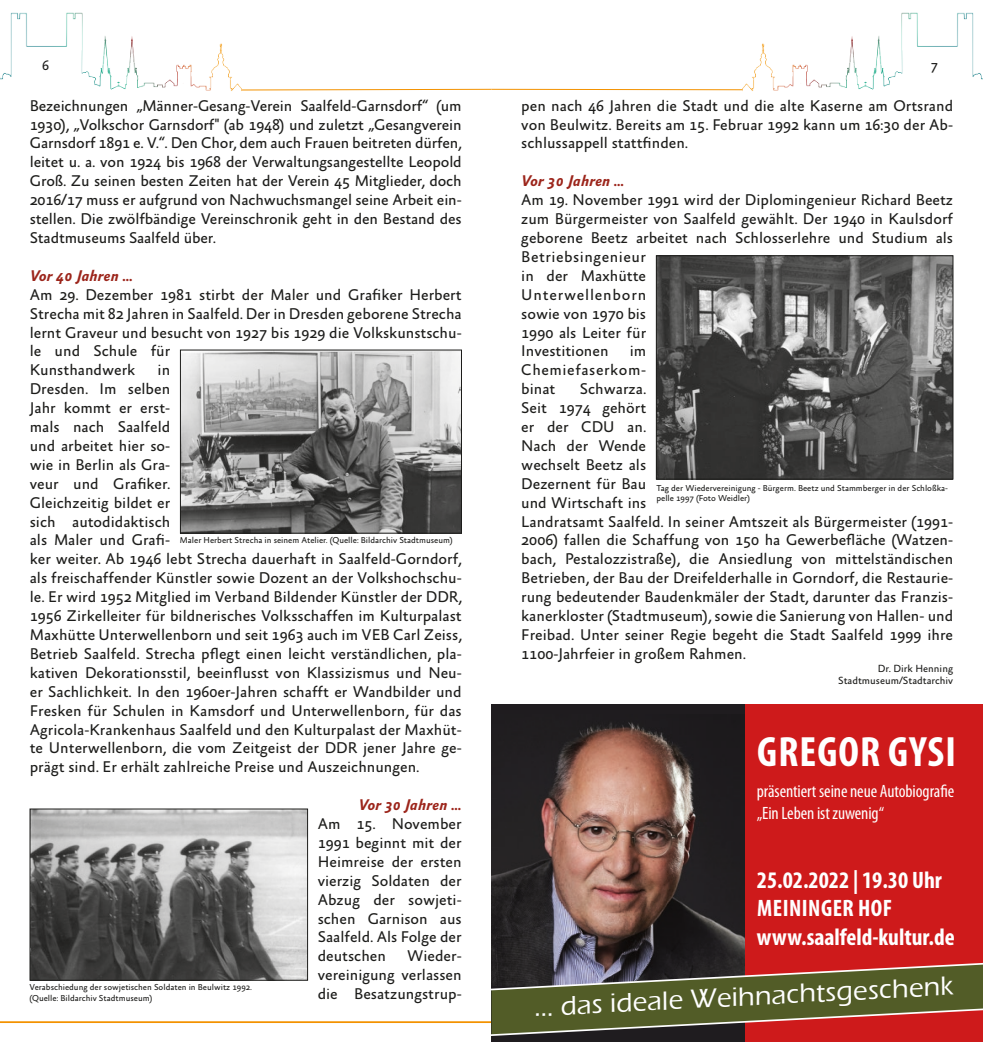
<style>
.page{position:relative;width:983px;height:1042px;background:#fff}
.page>*{position:absolute;margin:0;border:0;box-sizing:border-box;transform-origin:0 0}
.t1{font:700 condensed 42.52px "Myriad Pro";letter-spacing:.025em;color:#fff}
.t2{font:500 27.3px "Eras ITC";color:#fff}
.t3{font:700 condensed 23.8px/28.5px "Myriad Pro";color:#fff}
.t4{font:condensed 17.85px/21.5px "Myriad Pro";letter-spacing:-.005em;color:#fff}
.t5{font:15.75px/18.9px "Absara Sans OT";color:#1d1d1b;text-align:justify}
.t6{font:italic 700 15.75px "Absara Sans OT";color:#9c251b}
.t7{font:14px "Absara Sans OT";color:#1d1d1b}
.t8{font:10.5px "Absara Sans OT";color:#1d1d1b}
.t9{font:8.75px/10.5px "Absara Sans OT";color:#1d1d1b}
</style>
<div class="page">
<img style="left:742px;top:12px;width:240px;height:79px">
<hr style="left:491px;top:89px;width:251px;height:1px;background:#f39200">
<hr style="left:0;top:1021px;width:491px;height:2px;background:#f39200">
<svg style="left:241px;top:88px;width:251px;height:3px"></svg>
<img style="left:0;top:12px;width:241px;height:79px">
<div style="left:737px;top:704px;width:245px;height:338px;background:#ce1a1b"></div>
<div style="left:491px;top:704px;width:253px;height:338px;background:#1f1c1f"></div>
<img style="left:491px;top:722px;width:253px;height:238px">
<svg style="left:491px;top:960px;width:491px;height:77px"></svg>
<img style="left:182px;top:352px;width:277px;height:179px">
<div style="left:180px;top:350px;width:281px;height:183px;border:1px solid #1d1d1b"></div>
<img style="left:32px;top:811px;width:274px;height:167px">
<div style="left:30px;top:809px;width:278px;height:171px;border:1px solid #1d1d1b"></div>
<img style="left:658px;top:257px;width:292px;height:220px">
<div style="left:656px;top:255px;width:296px;height:224px;border:1px solid #1d1d1b"></div>
<p class="t7" style="left:42px;top:58px;width:9px">6</p>
<p class="t7" style="left:930px;top:58px;width:9px">7</p>
<p class="t5" style="left:30px;top:97px;width:433px">Bezeichnungen „Männer-Gesang-Verein Saalfeld-Garnsdorf“ (um 1930), „Volkschor Garnsdorf" (ab 1948) und zuletzt „Gesangverein Garnsdorf 1891 e. V.“. Den Chor, dem auch Frauen beitreten dürfen, leitet u. a. von 1924 bis 1968 der Verwaltungsangestellte Leopold Groß. Zu seinen besten Zeiten hat der Verein 45 Mitglieder, doch 2016/17 muss er aufgrund von Nachwuchsmangel seine Arbeit ein&shy;stellen. Die zwölfbändige Vereinschronik geht in den Bestand des Stadtmuseums Saalfeld über.</p>
<p class="t6" style="left:30px;top:267px;width:105px">Vor 40 Jahren …</p>
<p class="t5" style="left:30px;top:286px;width:433px;text-align:left">Am 29. Dezember 1981 stirbt der Maler und Grafiker Herbert Strecha mit 82 Jahren in Saalfeld. Der in Dresden geborene Strecha lernt Graveur und besucht von 1927 bis 1929 die Volkskunstschu&shy;le und Schule für<br>Kunsthandwerk</p>
<p class="t5" style="left:521px;top:97px;width:433px">pen nach 46 Jahren die Stadt und die alte Kaserne am Ortsrand von Beulwitz. Bereits am 15. Februar 1992 kann um 16:30 der Ab&shy;schlussappell stattfinden.</p>
<p class="t6" style="left:521px;top:173px;width:105px">Vor 30 Jahren …</p>
<p class="t5" style="left:521px;top:192px;width:433px;text-align:left">Am 19. November 1991 wird der Diplomingenieur Richard Beetz zum Bürgermeister von Saalfeld gewählt. Der 1940 in Kaulsdorf geborene Beetz arbeitet nach Schlosserlehre und Studium als<br>Betriebsingenieur<br>in der Maxhütte<br>Unterwellenborn<br>sowie von 1970 bis<br>1990 als Leiter für<br>Investitionen</p>
<p class="t5" style="left:521px;top:343px;width:126px;text-indent:108px">im Chemiefaserkom&shy;binat</p>
<p class="t5" style="left:30px;top:362px;width:433px;text-align:left;text-indent:128px">in<br>Dresden. Im selben<br>Jahr kommt er erst-<br>mals nach Saalfeld<br>und arbeitet hier so-<br>wie in Berlin als Gra-<br>veur und Grafiker.<br>Gleichzeitig bildet er<br>sich autodidaktisch<br>als Maler und Grafi-<br>ker weiter. Ab 1946 lebt Strecha dauerhaft in Saalfeld-Gorndorf, als freischaffender Künstler sowie Dozent an der Volkshochschu&shy;le. Er wird 1952 Mitglied im Verband Bildender Künstler der DDR, 1956 Zirkelleiter für bildnerisches Volksschaffen im Kulturpalast Maxhütte Unterwellenborn und seit 1963 auch im VEB Carl Zeiss, Betrieb Saalfeld. Strecha pflegt einen leicht verständlichen, pla&shy;kativen Dekorationsstil, beeinflusst von Klassizismus und Neu&shy;er Sachlichkeit. In den 1960er-Jahren schafft er Wandbilder und Fresken für Schulen in Kamsdorf und Unterwellenborn, für das Agricola-Krankenhaus Saalfeld und den Kulturpalast der Maxhüt&shy;te Unterwellenborn, die vom Zeitgeist der DDR jener Jahre ge&shy;prägt sind. Er erhält zahlreiche Preise und Auszeichnungen.</p>
<p class="t6" style="left:358px;top:797px;width:105px">Vor 30 Jahren …</p>
<p class="t5" style="left:317px;top:815px;width:145px">Am 15. November 1991 beginnt mit der Heimreise der ersten vierzig Soldaten der Abzug der sowjeti&shy;schen Garnison aus Saalfeld. Als Folge der deutschen</p>
<p class="t5" style="left:521px;top:381px;width:433px;text-align:left;text-indent:59px">Schwarza.<br>Seit 1974 gehört<br>er der CDU an.<br>Nach der Wende<br>wechselt Beetz als<br>Dezernent für Bau<br>und Wirtschaft ins<br>Landratsamt Saalfeld. In seiner Amtszeit als Bürgermeister (1991- 2006) fallen die Schaffung von 150 ha Gewerbefläche (Watzen&shy;bach, Pestalozzistraße), die Ansiedlung von mittelständischen Betrieben, der Bau der Dreifelderhalle in Gorndorf, die Restaurie&shy;rung bedeutender Baudenkmäler der Stadt, darunter das Franzis&shy;kanerkloster (Stadtmuseum), sowie die Sanierung von Hallen- und Freibad. Unter seiner Regie begeht die Stadt Saalfeld 1999 ihre 1100-Jahrfeier in großem Rahmen.</p>
<p class="t8" style="left:877px;top:662px;width:77px">Dr. Dirk Henning</p>
<p class="t8" style="left:837px;top:675px;width:116px">Stadtmuseum/Stadtarchiv</p>
<p class="t9" style="left:656px;top:483px;width:293px">Tag der Wiedervereinigung - Bürgerm. Beetz und Stammberger in der Schloßka&shy;pelle 1997 (Foto Weidler)</p>
<p class="t9" style="left:180px;top:535px;width:274px">Maler Herbert Strecha in seinem Atelier. (Quelle: Bildarchiv Stadtmuseum)</p>
<p class="t1" style="left:757px;top:725px;width:200px">gregor gysi</p>
<p class="t4" style="left:756px;top:780px;width:199px">präsentiert seine neue Autobiografie „Ein Leben ist zuwenig“</p>
<p class="t3" style="left:756px;top:865px;width:199px">25.02.2022 | 19.30 Uhr meininger hof www.saalfeld-kultur.de</p>
<p class="t5" style="left:317px;top:948px;width:145px;text-indent:89px">Wieder&shy;vereinigung verlassen die Besatzungstrup-</p>
<p class="t2" style="left:533px;top:992px;width:421px;rotate:-3deg">... das ideale Weihnachtsgeschenk</p>
<p class="t9" style="left:29px;top:982px;width:224px">Verabschiedung der sowjetischen Soldaten in Beulwitz 1992.</p>
<p class="t9" style="left:29px;top:993px;width:124px">(Quelle: Bildarchiv Stadtmuseum)</p>
</div>
